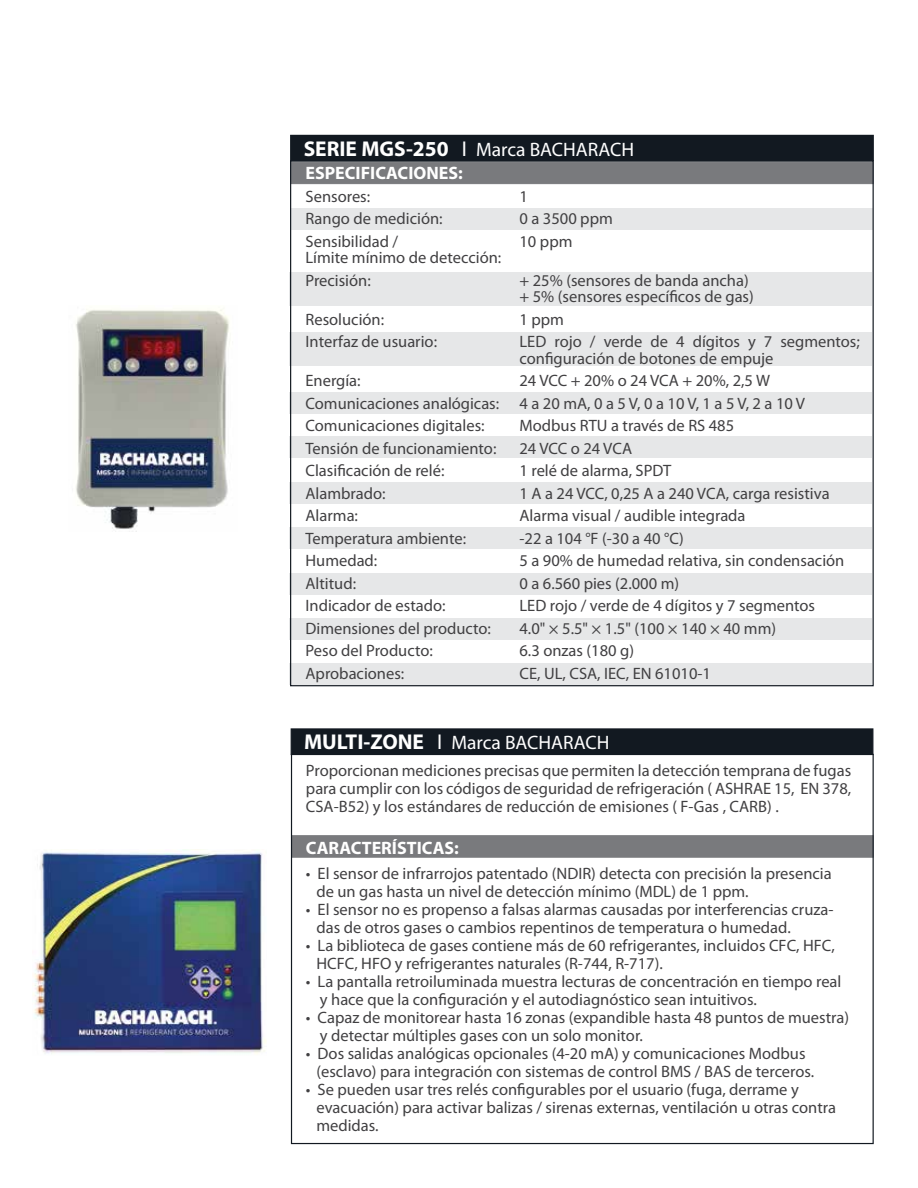
<style>
.page{position:relative;width:918px;height:1188px;background:#fff}
.page>*{position:absolute;margin:0;border:0;box-sizing:border-box;transform-origin:0 0}
.t1{font:19.5px "Myriad Pro";color:#fff}
.t2{font:700 18px "Myriad Pro";color:#fff}
.t3{font:16.5px/22.5px "Myriad Pro";color:#414042}
.s1{font-weight:700;font-size:21.45px}
.s2{font-size:21.45px}
</style>
<div class="page">
<div style="left:290px;top:135px;width:584px;height:27px;background:#121921"></div>
<div style="left:290px;top:162px;width:584px;height:22px;background:#797a7d"></div>
<div style="left:291px;top:208px;width:582px;height:22px;background:#e6e7e8"></div>
<div style="left:290px;top:272px;width:582px;height:33px;background:#e6e7e8"></div>
<div style="left:290px;top:333px;width:582px;height:33px;background:#e6e7e8"></div>
<div style="left:290px;top:392px;width:582px;height:21px;background:#e6e7e8"></div>
<div style="left:290px;top:436px;width:582px;height:22px;background:#e6e7e8"></div>
<div style="left:290px;top:482px;width:582px;height:22px;background:#e6e7e8"></div>
<div style="left:290px;top:528px;width:582px;height:21px;background:#e6e7e8"></div>
<div style="left:290px;top:573px;width:582px;height:21px;background:#e6e7e8"></div>
<div style="left:290px;top:618px;width:582px;height:21px;background:#e6e7e8"></div>
<div style="left:290px;top:664px;width:582px;height:21px;background:#e6e7e8"></div>
<img style="left:76px;top:309px;width:154px;height:220px">
<div style="left:291px;top:728px;width:582px;height:27px;background:#121921;border:1px solid #121921"></div>
<div style="left:291px;top:835px;width:583px;height:23px;background:#797a7d;border:1px solid #797a7d"></div>
<img style="left:33px;top:849px;width:233px;height:205px">
<p class="t1" style="left:304px;top:138px;width:332px"><span class="s1">SERIE MGS-250</span> <span class="s2">I</span> Marca BACHARACH</p>
<p class="t2" style="left:306px;top:163px;width:159px">ESPECIFICACIONES:</p>
<p class="t3" style="left:306px;top:185px;width:139px">Sensores:<br>Rango de medición:<br>Sensibilidad /</p>
<p class="t3" style="left:306px;top:247px;width:197px">Límite mínimo de detección:<br>Precisión:</p>
<p class="t3" style="left:306px;top:308px;width:133px">Resolución:<br>Interfaz de usuario:</p>
<p class="t3" style="left:306px;top:370px;width:195px">Energía:<br>Comunicaciones analógicas:<br>Comunicaciones digitales:<br>Tensión de funcionamiento:<br>Clasificación de relé:<br>Alambrado:<br>Alarma:<br>Temperatura ambiente:<br>Humedad:<br>Altitud:<br>Indicador de estado:<br>Dimensiones del producto:<br>Peso del Producto:<br>Aprobaciones:</p>
<p class="t3" style="left:520px;top:185px;width:95px">1<br>0 a 3500 ppm<br>10 ppm</p>
<p class="t3" style="left:520px;top:272px;width:236px;line-height:16.5px">+ 25% (sensores de banda ancha) + 5% (sensores específicos de gas)</p>
<p class="t3" style="left:520px;top:308px;width:342px">1 ppm<br>LED rojo / verde de 4 dígitos y 7 segmentos;</p>
<p class="t3" style="left:520px;top:347px;width:326px">configuración de botones de empuje<br>24 VCC + 20% o 24 VCA + 20%, 2,5 W<br>4 a 20 mA, 0 a 5 V, 0 a 10 V, 1 a 5 V, 2 a 10 V<br>Modbus RTU a través de RS 485<br>24 VCC o 24 VCA<br>1 relé de alarma, SPDT<br>1 A a 24 VCC, 0,25 A a 240 VCA, carga resistiva<br>Alarma visual / audible integrada<br>-22 a 104 °F (-30 a 40 °C)<br>5 a 90% de humedad relativa, sin condensación<br>0 a 6.560 pies (2.000 m)<br>LED rojo / verde de 4 dígitos y 7 segmentos<br>4.0" × 5.5" × 1.5" (100 × 140 × 40 mm)<br>6.3 onzas (180 g)<br>CE, UL, CSA, IEC, EN 61010-1</p>
<p class="t1" style="left:304px;top:732px;width:307px"><span class="s1">MULTI-ZONE</span> <span class="s2">I</span> Marca BACHARACH</p>
<p class="t3" style="left:306px;top:762px;width:547px;line-height:18px;text-align:justify">Proporcionan mediciones precisas que permiten la detección temprana de fugas para cumplir con los códigos de seguridad de refrigeración ( ASHRAE 15, EN 378, CSA-B52) y los estándares de reducción de emisiones ( F-Gas , CARB) .</p>
<p class="t2" style="left:306px;top:837px;width:154px">CARACTERÍSTICAS:</p>
<p class="t3" style="left:316px;top:865px;width:517px;line-height:18px;text-indent:-10px">• El sensor de infrarrojos patentado (NDIR) detecta con precisión la presencia de un gas hasta un nivel de detección mínimo (MDL) de 1 ppm.</p>
<p class="t3" style="left:316px;top:901px;width:519px;line-height:18px;text-indent:-10px">• El sensor no es propenso a falsas alarmas causadas por interferencias cruza&shy;das de otros gases o cambios repentinos de temperatura o humedad.</p>
<p class="t3" style="left:316px;top:937px;width:520px;line-height:18px;text-indent:-10px">• La biblioteca de gases contiene más de 60 refrigerantes, incluidos CFC, HFC,<br>HCFC, HFO y refrigerantes naturales (R-744, R-717).</p>
<p class="t3" style="left:320px;top:973px;width:523px;line-height:18px;text-indent:-14px">• La pantalla retroiluminada muestra lecturas de concentración en tiempo real y hace que la configuración y el autodiagnóstico sean intuitivos.</p>
<p class="t3" style="left:320px;top:1009px;width:531px;line-height:18px;text-indent:-14px">• Capaz de monitorear hasta 16 zonas (expandible hasta 48 puntos de muestra) y detectar múltiples gases con un solo monitor.</p>
<p class="t3" style="left:316px;top:1045px;width:499px;line-height:18px;text-indent:-10px">• Dos salidas analógicas opcionales (4-20 mA) y comunicaciones Modbus (esclavo) para integración con sistemas de control BMS / BAS de terceros.</p>
<p class="t3" style="left:316px;top:1081px;width:521px;line-height:18px;text-indent:-10px">• Se pueden usar tres relés configurables por el usuario (fuga, derrame y evacuación) para activar balizas / sirenas externas, ventilación u otras contra medidas.</p>
</div>
